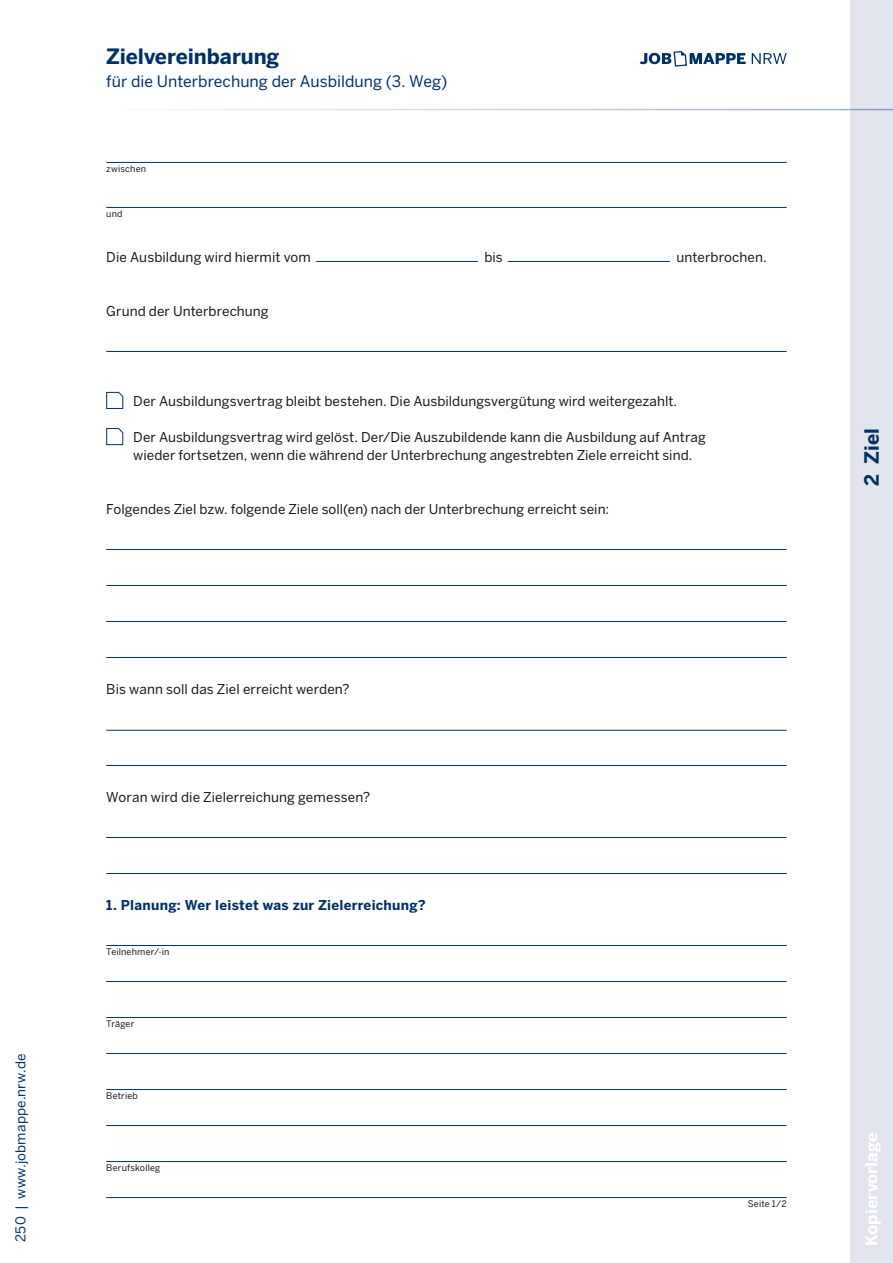
<style>
.page{position:relative;width:893px;height:1263px;background:#fff}
.page>*{position:absolute;margin:0;border:0;box-sizing:border-box;transform-origin:0 0}
.t1{font:700 21px "Benton Sans";letter-spacing:-.005em;color:#003165}
.t2{font:700 19.5px "Benton Sans";color:#003165}
.t3{font:700 16.5px "Benton Sans";color:#fff}
.t4{font:15.75px "Benton Sans";color:#003165}
.t5{font:13.5px/18px "Benton Sans";letter-spacing:.005em;color:#1a171c}
.t6{font:700 13.5px "Benton Sans";letter-spacing:.02em;color:#003165}
.t7{font:13.5px "Benton Sans";letter-spacing:.01em;color:#003165}
.t8{font:9px "Benton Sans";letter-spacing:.02em;color:#1a171c}
</style>
<div class="page">
<div style="left:850px;top:0;width:43px;height:1263px;background:#e2e4ee"></div>
<hr style="left:80px;top:109px;width:813px;height:1px;background:#003165">
<hr style="left:106px;top:549px;width:681px;height:1px;background:#003165">
<hr style="left:106px;top:730px;width:681px;height:1px;background:#003165">
<hr style="left:106px;top:585px;width:681px;height:1px;background:#003165">
<hr style="left:106px;top:351px;width:681px;height:1px;background:#003165">
<hr style="left:106px;top:765px;width:681px;height:1px;background:#003165">
<hr style="left:106px;top:837px;width:681px;height:1px;background:#003165">
<hr style="left:106px;top:621px;width:681px;height:1px;background:#003165">
<hr style="left:106px;top:873px;width:681px;height:1px;background:#003165">
<hr style="left:106px;top:945px;width:681px;height:1px;background:#003165">
<hr style="left:106px;top:1017px;width:681px;height:1px;background:#003165">
<hr style="left:106px;top:981px;width:681px;height:1px;background:#003165">
<hr style="left:106px;top:1089px;width:681px;height:1px;background:#003165">
<hr style="left:106px;top:657px;width:681px;height:1px;background:#003165">
<hr style="left:106px;top:1053px;width:681px;height:1px;background:#003165">
<hr style="left:106px;top:1125px;width:681px;height:1px;background:#003165">
<hr style="left:106px;top:1161px;width:681px;height:1px;background:#003165">
<hr style="left:106px;top:1197px;width:681px;height:1px;background:#003165">
<svg style="left:106px;top:392px;width:18px;height:17px"></svg>
<svg style="left:106px;top:428px;width:18px;height:17px"></svg>
<hr style="left:316px;top:261px;width:162px;height:1px;background:#003165">
<hr style="left:508px;top:261px;width:162px;height:1px;background:#003165">
<svg style="left:640px;top:51px;width:147px;height:16px"></svg>
<hr style="left:106px;top:162px;width:681px;height:1px;background:#003165">
<hr style="left:106px;top:207px;width:681px;height:1px;background:#003165">
<p class="t7" style="left:13px;top:1242px;width:190px;rotate:-90deg">250 | www.jobmappe.nrw.de</p>
<h1 class="t1" style="left:106px;top:44px;width:175px">Zielvereinbarung</h1>
<p class="t4" style="left:106px;top:72px;width:343px">für die Unterbrechung der Ausbildung (3. Weg)</p>
<p class="t8" style="left:106px;top:163px;width:41px">zwischen</p>
<p class="t8" style="left:106px;top:208px;width:18px">und</p>
<p class="t5" style="left:106px;top:248px;width:206px">Die Ausbildung wird hiermit vom</p>
<p class="t5" style="left:484px;top:248px;width:20px">bis</p>
<p class="t5" style="left:676px;top:248px;width:92px">unterbrochen.</p>
<p class="t5" style="left:106px;top:302px;width:164px">Grund der Unterbrechung</p>
<p class="t5" style="left:133px;top:392px;width:545px">Der Ausbildungsvertrag bleibt bestehen. Die Ausbildungsvergütung wird weitergezahlt.</p>
<p class="t5" style="left:133px;top:428px;width:574px">Der Ausbildungsvertrag wird gelöst. Der/Die Auszubildende kann die Ausbildung auf Antrag wieder fortsetzen, wenn die während der Unterbrechung angestrebten Ziele erreicht sind.</p>
<p class="t5" style="left:106px;top:500px;width:504px">Folgendes Ziel bzw. folgende Ziele soll(en) nach der Unterbrechung erreicht sein:</p>
<p class="t5" style="left:106px;top:680px;width:245px">Bis wann soll das Ziel erreicht werden?</p>
<p class="t5" style="left:106px;top:788px;width:265px">Woran wird die Zielerreichung gemessen?</p>
<p class="t6" style="left:106px;top:897px;width:321px">1. Planung: Wer leistet was zur Zielerreichung?</p>
<p class="t8" style="left:106px;top:946px;width:65px">Teilnehmer/-in</p>
<p class="t8" style="left:106px;top:1018px;width:30px">Träger</p>
<p class="t8" style="left:106px;top:1090px;width:33px">Betrieb</p>
<p class="t8" style="left:106px;top:1162px;width:56px">Berufskolleg</p>
<p class="t8" style="left:748px;top:1198px;width:40px">Seite 1/2</p>
<h2 class="t2" style="left:860px;top:486px;width:59px;rotate:-90deg">2 Ziel</h2>
<p class="t3" style="left:861px;top:1246px;width:115px;rotate:-90deg">Kopiervorlage</p>
</div>
